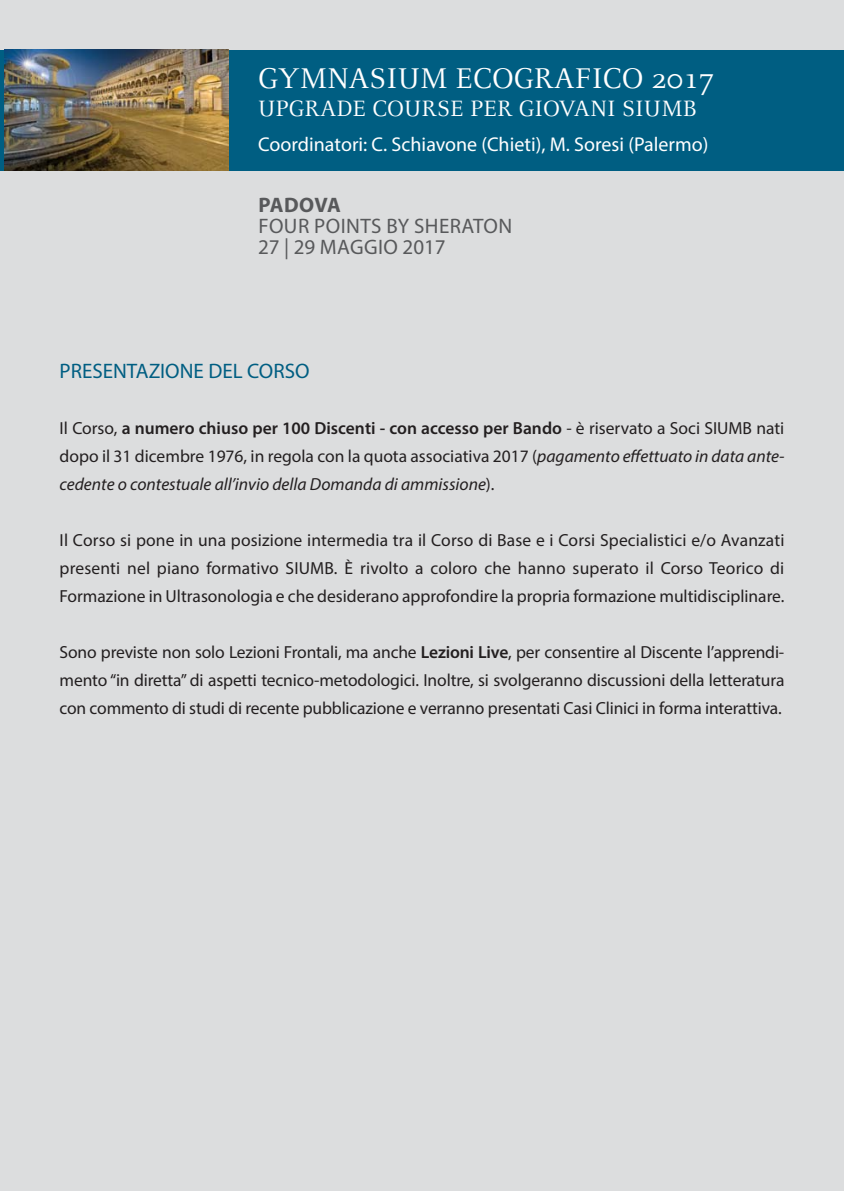
<style>
.page{position:relative;width:844px;height:1191px;background:#fff}
.page>*{position:absolute;margin:0;border:0;box-sizing:border-box;transform-origin:0 0}
.t1{font:31.5px "Celeste";color:#fff}
.t2{font:24.5px "Celeste";color:#fff}
.t3{font:21px/21px "Myriad Pro";letter-spacing:.02em;color:#58595b}
.t4{font:21px "Myriad Pro";color:#005e82}
.t5{font:700 21px "Myriad Pro";letter-spacing:.015em;color:#58595b}
.t6{font:19.95px "Myriad Pro";color:#fff}
.t7{font:17.5px/28px "Myriad Pro";color:#231f20;text-align:justify}
.s1{font-weight:600}
.s2{font-style:italic}
</style>
<div class="page">
<div style="left:0;top:0;width:843px;height:1191px;background:#dcddde"></div>
<div style="left:0;top:50px;width:843px;height:120px;background:#005e82"></div>
<img style="left:5px;top:50px;width:224px;height:120px">
<h1 class="t1" style="left:258px;top:65px;width:457px">GYMNASIUM ECOGRAFICO 2017</h1>
<h2 class="t2" style="left:258px;top:98px;width:440px">UPGRADE COURSE PER GIOVANI SIUMB</h2>
<p class="t6" style="left:258px;top:137px;width:451px">Coordinatori: C. Schiavone (Chieti), M. Soresi (Palermo)</p>
<p class="t5" style="left:258px;top:197px;width:84px">PADOVA</p>
<p class="t3" style="left:258px;top:217px;width:255px">FOUR POINTS BY SHERATON<br>27 | 29 MAGGIO 2017</p>
<p class="t4" style="left:60px;top:363px;width:251px">PRESENTAZIONE DEL CORSO</p>
<p class="t7" style="left:60px;top:416px;width:726px">Il Corso, <span class="s1">a numero chiuso per 100 Discenti - con accesso per Bando</span> - è riservato a Soci SIUMB nati dopo il 31 dicembre 1976, in regola con la quota associativa 2017 (<span class="s2">pagamento effettuato in data ante&shy;cedente o contestuale all’invio della Domanda di ammissione</span>).</p>
<p class="t7" style="left:60px;top:528px;width:726px">Il Corso si pone in una posizione intermedia tra il Corso di Base e i Corsi Specialistici e/o Avanzati presenti nel piano formativo SIUMB. È rivolto a coloro che hanno superato il Corso Teorico di Formazione in Ultrasonologia e che desiderano approfondire la propria formazione multidisciplinare.</p>
<p class="t7" style="left:60px;top:640px;width:726px">Sono previste non solo Lezioni Frontali, ma anche <span class="s1">Lezioni Live</span>, per consentire al Discente l’apprendi&shy;mento “in diretta” di aspetti tecnico-metodologici. Inoltre, si svolgeranno discussioni della letteratura con commento di studi di recente pubblicazione e verranno presentati Casi Clinici in forma interattiva.</p>
</div>
